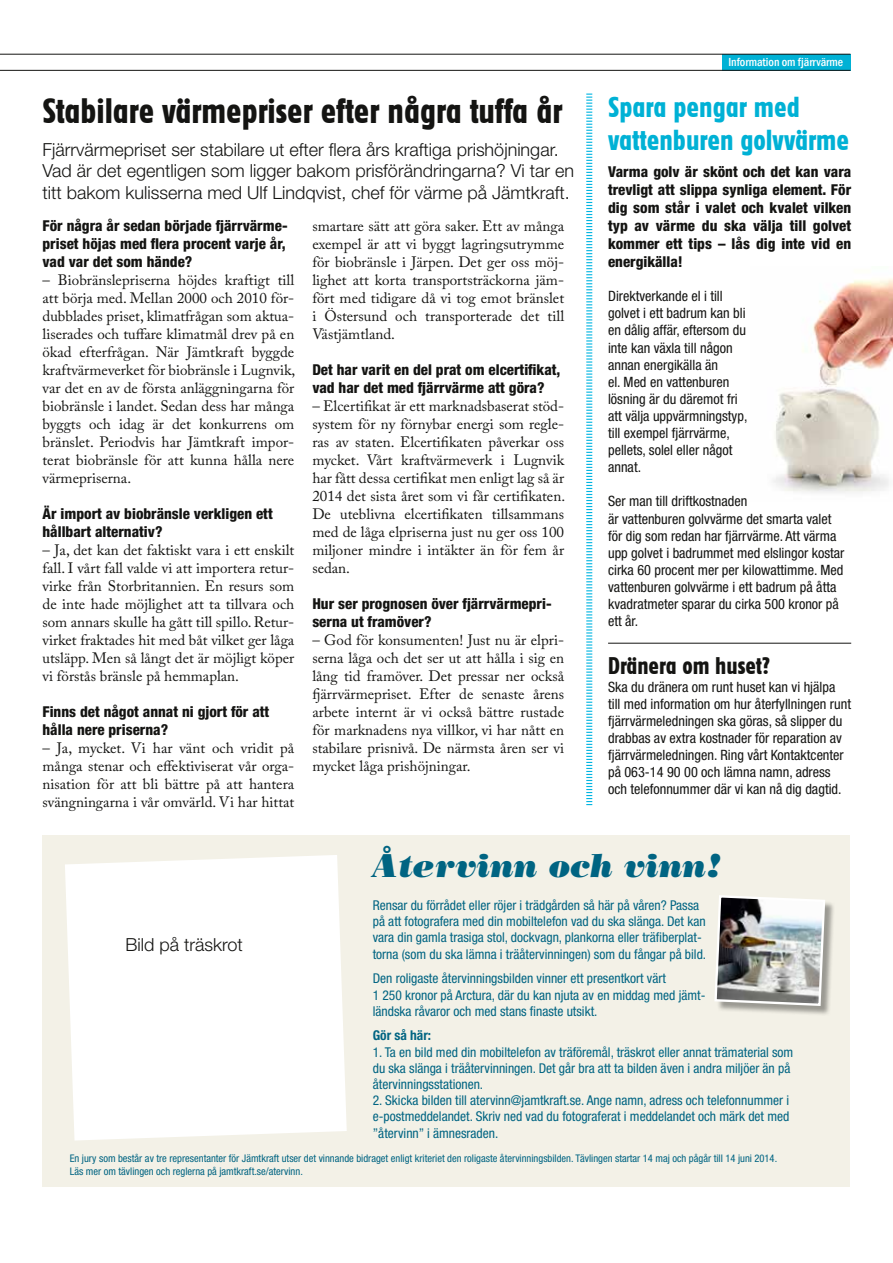
<style>
.page{position:relative;width:893px;height:1263px;background:#fff}
.page>*{position:absolute;margin:0;border:0;box-sizing:border-box;transform-origin:0 0}
.t1{font:33px "Govan One Alternate";color:#141412}
.t2{font:italic 33px "Bodoni Std Poster";color:#006482}
.t3{font:27px/33px "Govan One Alternate";color:#00b1d5}
.t4{font:22.5px "Govan One Alternate";color:#141412}
.t5{font:300 18px/21.6px "Helvetica Neue LT Std";color:#141412}
.t6{font:15px/18px "Adobe Caslon Pro";color:#141412;text-align:justify}
.t7{font:800 condensed 15px/18px "Helvetica Neue LT Std";color:#141412}
.t8{font:condensed 14.25px/17.1px "Helvetica Neue LT Std";color:#141412}
.t9{font:condensed 13.5px/16.2px "Helvetica Neue LT Std";color:#006482}
.t10{font:700 condensed 13.5px "Helvetica Neue LT Std";color:#006482}
.t11{font:500 condensed 12px "Franklin Gothic";color:#fff}
.t12{font:condensed 10.5px/12.6px "Helvetica Neue LT Std";color:#006482}
</style>
<div class="page">
<div style="left:722px;top:54px;width:129px;height:17px;background:#00b1d5"></div>
<hr style="left:0;top:54px;width:850px;height:1px;background:#141412">
<hr style="left:0;top:70px;width:850px;height:1px;background:#141412">
<svg style="left:586px;top:93px;width:7px;height:713px"></svg>
<div style="left:43px;top:835px;width:807px;height:351px;background:#f3f1e7"></div>
<img style="left:773px;top:278px;width:120px;height:215px">
<div style="left:716px;top:897px;width:120px;height:119px;background:#141412;opacity:.4"></div>
<img style="left:714px;top:895px;width:112px;height:112px">
<div style="left:65px;top:855px;width:282px;height:285px;background:#fff"></div>
<hr style="left:608px;top:643px;width:243px;height:1px;background:#141412">
<h1 class="t1" style="left:43px;top:92px;width:521px">Stabilare värmepriser efter några tuffa år</h1>
<p class="t5" style="left:43px;top:138px;width:533px">Fjärrvärmepriset ser stabilare ut efter flera års kraftiga prishöjningar.<br>Vad är det egentligen som ligger bakom prisförändringarna? Vi tar en titt bakom kulisserna med Ulf Lindqvist, chef för värme på Jämtkraft.</p>
<p class="t7" style="left:43px;top:216px;width:247px">För några år sedan började fjärrvärme&shy;priset höjas med flera procent varje år, vad var det som hände?</p>
<p class="t6" style="left:43px;top:271px;width:254px">– Biobränslepriserna höjdes kraftigt till att börja med. Mellan 2000 och 2010 för&shy;dubblades priset, klimatfrågan som aktua&shy;liserades och tuffare klimatmål drev på en ökad efterfrågan. När Jämtkraft byggde kraftvärmeverket för biobränsle i Lugnvik, var det en av de första anläggningarna för biobränsle i landet. Sedan dess har många byggts och idag är det konkurrens om bränslet. Periodvis har Jämtkraft impor&shy;terat biobränsle för att kunna hålla nere värmepriserna.</p>
<p class="t7" style="left:43px;top:504px;width:232px">Är import av biobränsle verkligen ett hållbart alternativ?</p>
<p class="t6" style="left:43px;top:541px;width:253px">– Ja, det kan det faktiskt vara i ett enskilt fall. I vårt fall valde vi att importera retur&shy;virke från Storbritannien. En resurs som de inte hade möjlighet att ta tillvara och som annars skulle ha gått till spillo. Retur&shy;virket fraktades hit med båt vilket ger låga utsläpp. Men så långt det är möjligt köper vi förstås bränsle på hemmaplan.</p>
<p class="t7" style="left:43px;top:702px;width:228px">Finns det något annat ni gjort för att hålla nere priserna?</p>
<p class="t6" style="left:43px;top:739px;width:253px">– Ja, mycket. Vi har vänt och vridit på många stenar och effektiviserat vår orga&shy;nisation för att bli bättre på att hantera svängningarna i vår omvärld. Vi har hittat</p>
<p class="t6" style="left:312px;top:217px;width:253px">smartare sätt att göra saker. Ett av många exempel är att vi byggt lagringsutrymme för biobränsle i Järpen. Det ger oss möj&shy;lighet att korta transportsträckorna jäm&shy;fört med tidigare då vi tog emot bränslet i Östersund och transporterade det till Västjämtland.</p>
<p class="t7" style="left:312px;top:360px;width:250px">Det har varit en del prat om elcertifikat, vad har det med fjärrvärme att göra?</p>
<p class="t6" style="left:312px;top:397px;width:254px">– Elcertifikat är ett marknadsbaserat stöd&shy;system för ny förnybar energi som regle&shy;ras av staten. Elcertifikaten påverkar oss mycket. Vårt kraftvärmeverk i Lugnvik har fått dessa certifikat men enligt lag så är 2014 det sista året som vi får certifikaten.<br>De uteblivna elcertifikaten tillsammans med de låga elpriserna just nu ger oss 100 miljoner mindre i intäkter än för fem år sedan.</p>
<p class="t7" style="left:312px;top:594px;width:241px">Hur ser prognosen över fjärrvärmepri&shy;serna ut framöver?</p>
<p class="t6" style="left:312px;top:631px;width:253px">– God för konsumenten! Just nu är elpri&shy;serna låga och det ser ut att hålla i sig en lång tid framöver. Det pressar ner också fjärrvärmepriset. Efter de senaste årens arbete internt är vi också bättre rustade för marknadens nya villkor, vi har nått en stabilare prisnivå. De närmsta åren ser vi mycket låga prishöjningar.</p>
<p class="t11" style="left:728px;top:54px;width:116px">Information om fjärrvärme</p>
<h2 class="t3" style="left:608px;top:91px;width:243px">Spara pengar med vattenburen golvvärme</h2>
<p class="t7" style="left:608px;top:162px;width:245px;text-align:justify">Varma golv är skönt och det kan vara trevligt att slippa synliga element. För dig som står i valet och kvalet vilken typ av värme du ska välja till golvet kommer ett tips – lås dig inte vid en energikälla!</p>
<p class="t8" style="left:608px;top:288px;width:141px">Direktverkande el i till golvet i ett badrum kan bli en dålig affär, eftersom du inte kan växla till någon annan energikälla än<br>el. Med en vattenburen lösning är du däremot fri att välja uppvärmningstyp, till exempel fjärrvärme, pellets, solel eller något annat.</p>
<p class="t8" style="left:608px;top:493px;width:238px">Ser man till driftkostnaden<br>är vattenburen golvvärme det smarta valet för dig som redan har fjärrvärme. Att värma upp golvet i badrummet med elslingor kostar cirka 60 procent mer per kilowattimme. Med vattenburen golvvärme i ett badrum på åtta kvadratmeter sparar du cirka 500 kronor på ett år.</p>
<h3 class="t4" style="left:608px;top:653px;width:164px">Dränera om huset?</h3>
<p class="t8" style="left:608px;top:678px;width:244px">Ska du dränera om runt huset kan vi hjälpa till med information om hur återfyllningen runt fjärrvärmeledningen ska göras, så slipper du drabbas av extra kostnader för reparation av fjärrvärmeledningen. Ring vårt Kontaktcenter på 063-14 90 00 och lämna namn, adress och telefonnummer där vi kan nå dig dagtid.</p>
<h1 class="t2" style="left:373px;top:845px;width:352px">Återvinn och vinn!</h1>
<p class="t9" style="left:373px;top:897px;width:335px">Rensar du förrådet eller röjer i trädgården så här på våren? Passa på att fotografera med din mobiltelefon vad du ska slänga. Det kan vara din gamla trasiga stol, dockvagn, plankorna eller träfiberplat&shy;torna (som du ska lämna i träåtervinningen) som du fångar på bild.</p>
<p class="t9" style="left:373px;top:970px;width:334px">Den roligaste återvinningsbilden vinner ett presentkort värt<br>1 250 kronor på Arctura, där du kan njuta av en middag med jämt&shy;ländska råvaror och med stans finaste utsikt.</p>
<p class="t10" style="left:373px;top:1027px;width:60px">Gör så här:</p>
<p class="t9" style="left:373px;top:1044px;width:422px">1. Ta en bild med din mobiltelefon av träföremål, träskrot eller annat trämaterial som du ska slänga i träåtervinningen. Det går bra att ta bilden även i andra miljöer än på återvinningsstationen.</p>
<p class="t9" style="left:373px;top:1092px;width:418px;text-align:justify">2. Skicka bilden till atervinn@jamtkraft.se. Ange namn, adress och telefonnummer i e-postmeddelandet. Skriv ned vad du fotograferat i meddelandet och märk det med ”återvinn” i ämnesraden.</p>
<p class="t12" style="left:70px;top:1152px;width:709px">En jury som består av tre representanter för Jämtkraft utser det vinnande bidraget enligt kriteriet den roligaste återvinningsbilden. Tävlingen startar 14 maj och pågår till 14 juni 2014.<br>Läs mer om tävlingen och reglerna på jamtkraft.se/atervinn.</p>
<p class="t5" style="left:125px;top:933px;width:119px">Bild på träskrot</p>
</div>
